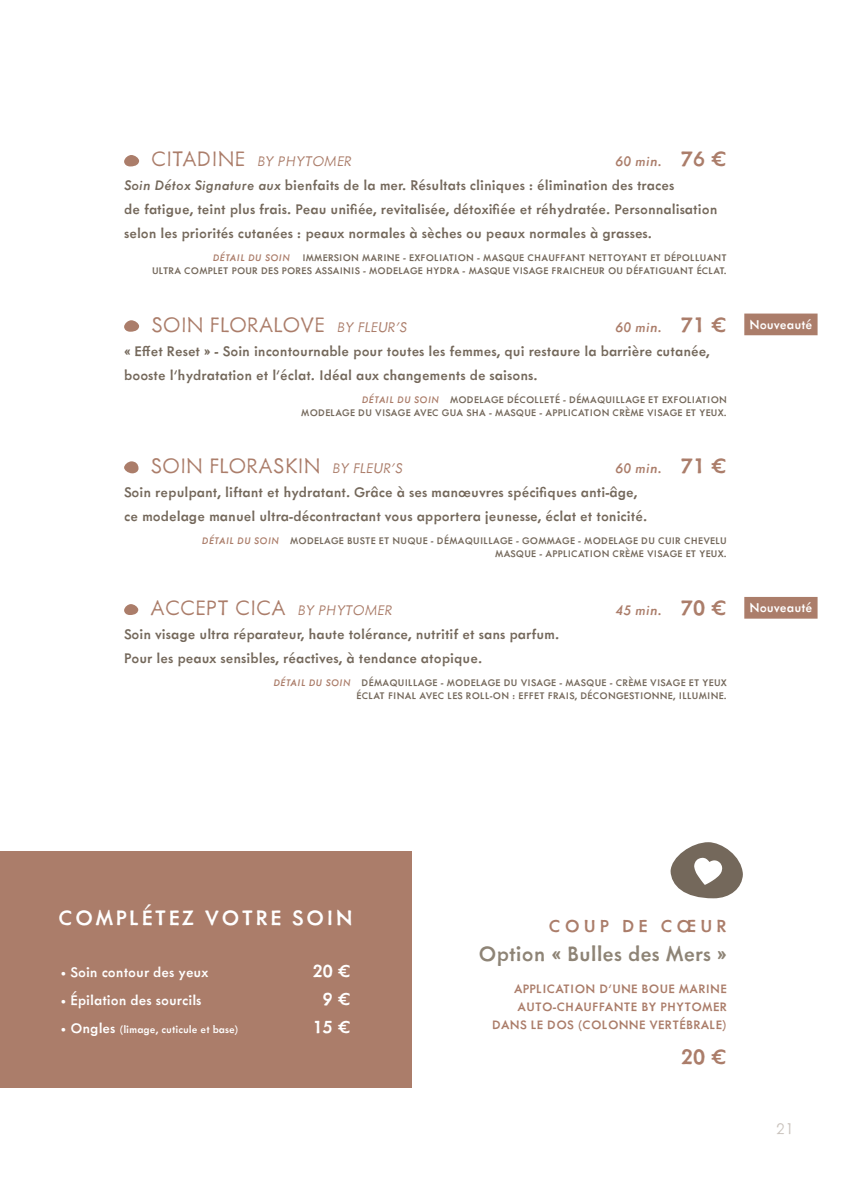
<style>
.page{position:relative;width:851px;height:1191px;background:#fff}
.page>*{position:absolute;margin:0;border:0;box-sizing:border-box;transform-origin:0 0}
.t1{font:300 24px "Metallophile Sp 8";color:#ab7d6a}
.t2{font:500 24px "Metallophile Sp 8";color:#8e8476}
.t3{font:500 24px "Metallophile Sp 8";letter-spacing:.1em;color:#fff}
.t4{font:500 24px "Metallophile Sp 8";color:#ab7d6a}
.t5{font:500 20px "Metallophile Sp 8";letter-spacing:.2em;color:#ab7d6a}
.t6{font:500 20px "Metallophile Sp 8";color:#fff}
.En-têtes_continus_Numéro_de_page{font:300 18px "Metallophile Sp 8";color:#cac3bd}
.t7{font:500 16px/24px "Metallophile Sp 8";color:#74685b}
.t8{font:500 16px "Metallophile Sp 8";color:#fff}
.t9{font:italic 500 16px "Metallophile Sp 8";color:#ab7d6a}
.t10{font:italic 300 16px "Metallophile Sp 8";color:#ab7d6a}
.t11{font:500 14.4px "Metallophile Sp 8";color:#fff}
.t12{font:500 14px "Metallophile Sp 8";letter-spacing:.02em;color:#ab7d6a}
.t13{font:500 12px "Metallophile Sp 8";color:#fff}
.t14{font:500 11px "Metallophile Sp 8";letter-spacing:.02em;color:#74685b}
.s1{font-style:normal;font-size:24px}
.s2{font-style:italic}
.s3{font-style:italic;color:#ab7d6a}
.s4{font-style:italic;font-size:16px}
.s5{font-size:16px}
</style>
<div class="page">
<svg style="left:124px;top:155px;width:15px;height:11px"></svg>
<svg style="left:124px;top:320px;width:15px;height:12px"></svg>
<svg style="left:124px;top:461px;width:14px;height:12px"></svg>
<svg style="left:124px;top:604px;width:14px;height:11px"></svg>
<div style="left:0;top:851px;width:411px;height:236px;background:#ab7d6a"></div>
<svg style="left:670px;top:842px;width:72px;height:56px"></svg>
<div style="left:744px;top:313px;width:73px;height:22px;background:#ab7d6a"></div>
<div style="left:744px;top:597px;width:73px;height:21px;background:#ab7d6a"></div>
<p class="t10" style="left:151px;top:152px;width:202px"><span class="s1">CITADINE</span> BY PHYTOMER</p>
<p class="t7" style="left:124px;top:173px;width:594px"><span class="s2">Soin Détox Signature aux</span> bienfaits de la mer. Résultats cliniques : élimination des traces<br>de fatigue, teint plus frais. Peau unifiée, revitalisée, détoxifiée et réhydratée. Personnalisation selon les priorités cutanées : peaux normales à sèches ou peaux normales à grasses.</p>
<p class="t14" style="left:213px;top:251px;width:515px"><span class="s3">DÉTAIL DU SOIN</span> IMMERSION MARINE - EXFOLIATION - MASQUE CHAUFFANT NETTOYANT ET DÉPOLLUANT</p>
<p class="t14" style="left:152px;top:264px;width:576px">ULTRA COMPLET POUR DES PORES ASSAINIS - MODELAGE HYDRA - MASQUE VISAGE FRAICHEUR OU DÉFATIGUANT ÉCLAT.</p>
<p class="t9" style="left:615px;top:152px;width:113px">60 min. <span class="s1">76 €</span></p>
<p class="t1" style="left:151px;top:309px;width:258px">SOIN FLORALOVE <span class="s4">BY FLEUR’S</span></p>
<p class="t7" style="left:124px;top:338px;width:587px">« Effet Reset » - Soin incontournable pour toutes les femmes, qui restaure la barrière cutanée, booste l’hydratation et l’éclat. Idéal aux changements de saisons.</p>
<p class="t14" style="left:362px;top:392px;width:366px"><span class="s3">DÉTAIL DU SOIN</span> MODELAGE DÉCOLLETÉ - DÉMAQUILLAGE ET EXFOLIATION</p>
<p class="t14" style="left:301px;top:406px;width:427px">MODELAGE DU VISAGE AVEC GUA SHA - MASQUE - APPLICATION CRÈME VISAGE ET YEUX.</p>
<p class="t9" style="left:615px;top:317px;width:113px">60 min. <span class="s1">71 €</span></p>
<p class="t1" style="left:150px;top:451px;width:254px">SOIN FLORASKIN <span class="s4">BY FLEUR’S</span></p>
<p class="t7" style="left:124px;top:480px;width:515px">Soin repulpant, liftant et hydratant. Grâce à ses manœuvres spécifiques anti-âge,</p>
<p class="t7" style="left:124px;top:504px;width:524px">ce modelage manuel ultra-décontractant vous apportera jeunesse, éclat et tonicité.</p>
<p class="t14" style="left:202px;top:534px;width:526px"><span class="s3">DÉTAIL DU SOIN</span> MODELAGE BUSTE ET NUQUE - DÉMAQUILLAGE - GOMMAGE - MODELAGE DU CUIR CHEVELU</p>
<p class="t14" style="left:495px;top:547px;width:233px">MASQUE - APPLICATION CRÈME VISAGE ET YEUX.</p>
<p class="t9" style="left:615px;top:459px;width:113px">60 min. <span class="s1">71 €</span></p>
<p class="t9" style="left:615px;top:601px;width:113px">45 min. <span class="s1">70 €</span></p>
<p class="t1" style="left:150px;top:592px;width:244px">ACCEPT CICA <span class="s4">BY PHYTOMER</span></p>
<p class="t7" style="left:124px;top:621px;width:437px">Soin visage ultra réparateur, haute tolérance, nutritif et sans parfum.</p>
<p class="t7" style="left:124px;top:645px;width:360px">Pour les peaux sensibles, réactives, à tendance atopique.</p>
<p class="t14" style="left:273px;top:676px;width:455px"><span class="s3">DÉTAIL DU SOIN</span> DÉMAQUILLAGE - MODELAGE DU VISAGE - MASQUE - CRÈME VISAGE ET YEUX</p>
<p class="t14" style="left:356px;top:689px;width:371px">ÉCLAT FINAL AVEC LES ROLL-ON : EFFET FRAIS, DÉCONGESTIONNE, ILLUMINE.</p>
<p class="t11" style="left:749px;top:316px;width:64px">Nouveauté</p>
<p class="t11" style="left:749px;top:599px;width:64px">Nouveauté</p>
<p class="t3" style="left:58px;top:903px;width:296px">COMPLÉTEZ VOTRE SOIN</p>
<p class="t8" style="left:60px;top:962px;width:149px">• Soin contour des yeux</p>
<p class="t8" style="left:60px;top:990px;width:143px">• Épilation des sourcils</p>
<p class="t13" style="left:60px;top:1022px;width:180px"><span class="s5">• Ongles</span> (limage, cuticule et base)</p>
<p class="t6" style="left:313px;top:958px;width:39px">20 €</p>
<p class="t6" style="left:323px;top:986px;width:30px">9 €</p>
<p class="t6" style="left:313px;top:1014px;width:39px">15 €</p>
<p class="t5" style="left:549px;top:913px;width:179px">COUP DE CŒUR</p>
<p class="t2" style="left:478px;top:938px;width:250px">Option « Bulles des Mers »</p>
<p class="t12" style="left:514px;top:980px;width:214px">APPLICATION D’UNE BOUE MARINE</p>
<p class="t12" style="left:517px;top:998px;width:211px">AUTO-CHAUFFANTE BY PHYTOMER</p>
<p class="t12" style="left:492px;top:1016px;width:236px">DANS LE DOS (COLONNE VERTÉBRALE)</p>
<p class="t4" style="left:681px;top:1041px;width:47px">20 €</p>
<p class="En-têtes_continus_Numéro_de_page" style="left:775px;top:1117px;width:20px">21</p>
</div>
